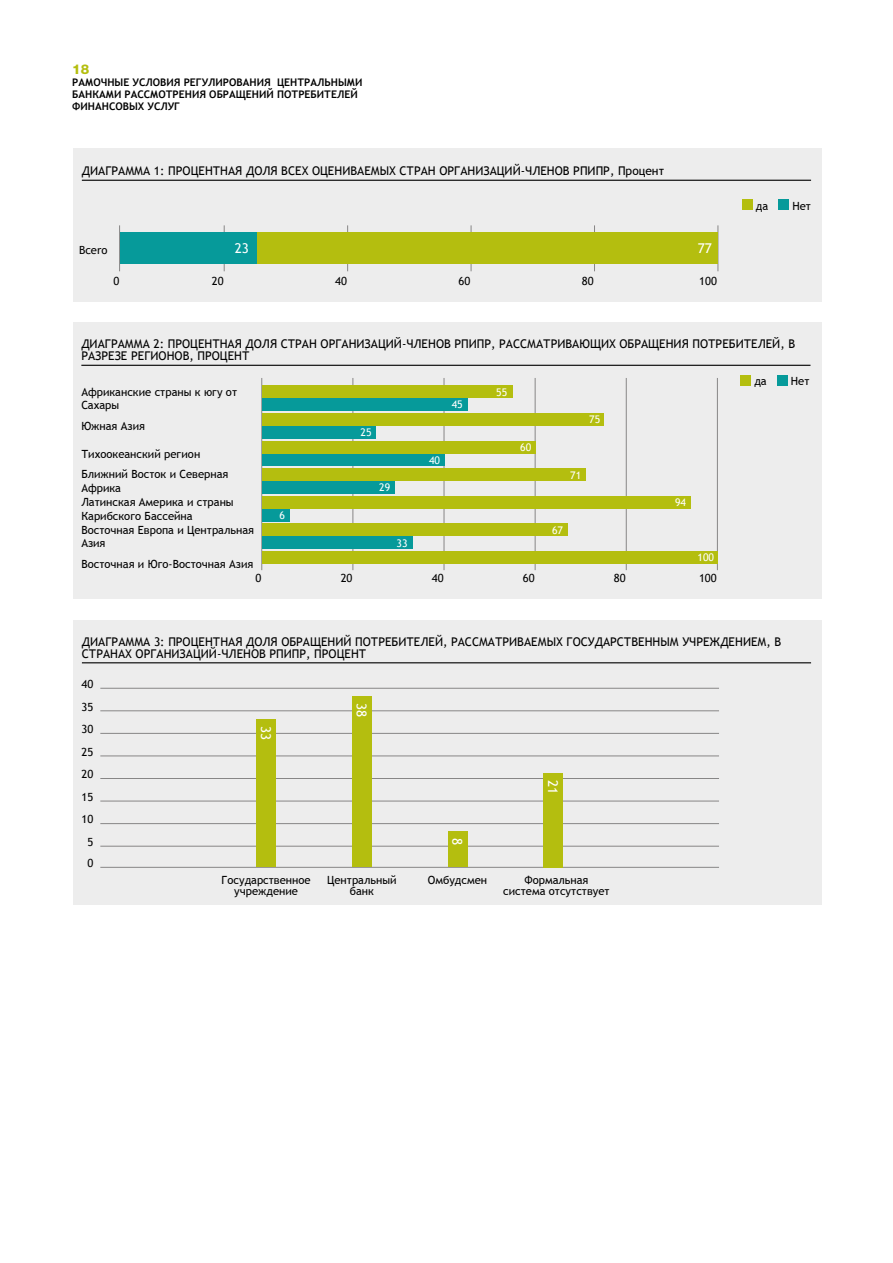
<style>
.page{position:relative;width:893px;height:1263px;background:#fff}
.page>*{position:absolute;margin:0;border:0;box-sizing:border-box;transform-origin:0 0}
.t1{font:13.5px "Trebuchet MS";color:#fff}
.t2{font:800 13.5px "Helvetica Neue";color:#b4be0f}
.t3{font:12px/12px "Trebuchet MS";color:#000}
.t4{font:11.25px/22.5px "Trebuchet MS";color:#000;text-align:center}
.t5{font:700 10.5px/12px "Trebuchet MS";color:#000}
.t6{font:10.5px "Trebuchet MS";color:#fff}
</style>
<div class="page">
<div style="left:73px;top:149px;width:749px;height:153px;background:#ededed"></div>
<hr style="left:82px;top:180px;width:729px;height:1px;background:#000">
<hr style="left:119px;top:225px;width:1px;height:46px;background:#878686">
<hr style="left:224px;top:225px;width:1px;height:46px;background:#878686">
<hr style="left:347px;top:225px;width:1px;height:46px;background:#878686">
<hr style="left:471px;top:225px;width:1px;height:46px;background:#878686">
<hr style="left:594px;top:225px;width:1px;height:46px;background:#878686">
<hr style="left:718px;top:225px;width:1px;height:46px;background:#878686">
<div style="left:742px;top:199px;width:11px;height:11px;background:#b4be0f"></div>
<div style="left:778px;top:199px;width:11px;height:11px;background:#069a9a"></div>
<div style="left:120px;top:232px;width:137px;height:32px;background:#069a9a"></div>
<div style="left:257px;top:232px;width:461px;height:32px;background:#b4be0f"></div>
<div style="left:73px;top:620px;width:749px;height:285px;background:#ededed"></div>
<hr style="left:82px;top:662px;width:729px;height:1px;background:#000">
<hr style="left:100px;top:733px;width:619px;height:1px;background:#878686">
<hr style="left:100px;top:756px;width:619px;height:1px;background:#878686">
<hr style="left:100px;top:778px;width:619px;height:1px;background:#878686">
<hr style="left:100px;top:801px;width:619px;height:1px;background:#878686">
<hr style="left:100px;top:823px;width:619px;height:1px;background:#878686">
<hr style="left:100px;top:846px;width:619px;height:1px;background:#878686">
<hr style="left:100px;top:867px;width:619px;height:1px;background:#878686">
<hr style="left:100px;top:688px;width:619px;height:1px;background:#878686">
<hr style="left:100px;top:710px;width:619px;height:1px;background:#878686">
<div style="left:448px;top:831px;width:19px;height:36px;background:#b4be0f"></div>
<div style="left:544px;top:773px;width:19px;height:94px;background:#b4be0f"></div>
<div style="left:257px;top:719px;width:19px;height:148px;background:#b4be0f"></div>
<div style="left:352px;top:697px;width:19px;height:170px;background:#b4be0f"></div>
<div style="left:73px;top:322px;width:748px;height:277px;background:#ededed"></div>
<hr style="left:81px;top:365px;width:729px;height:1px;background:#000">
<div style="left:740px;top:375px;width:11px;height:10px;background:#b4be0f"></div>
<div style="left:777px;top:375px;width:11px;height:10px;background:#069a9a"></div>
<hr style="left:626px;top:378px;width:1px;height:192px;background:#878686">
<hr style="left:717px;top:378px;width:1px;height:192px;background:#878686">
<hr style="left:261px;top:378px;width:1px;height:192px;background:#878686">
<hr style="left:353px;top:378px;width:1px;height:192px;background:#878686">
<hr style="left:444px;top:378px;width:1px;height:192px;background:#878686">
<hr style="left:535px;top:378px;width:1px;height:192px;background:#878686">
<div style="left:262px;top:398px;width:205px;height:13px;background:#069a9a"></div>
<div style="left:262px;top:426px;width:114px;height:12px;background:#069a9a"></div>
<div style="left:262px;top:453px;width:182px;height:13px;background:#069a9a"></div>
<div style="left:262px;top:481px;width:132px;height:13px;background:#069a9a"></div>
<div style="left:262px;top:509px;width:27px;height:12px;background:#069a9a"></div>
<div style="left:262px;top:536px;width:150px;height:13px;background:#069a9a"></div>
<div style="left:262px;top:385px;width:251px;height:13px;background:#b4be0f"></div>
<div style="left:262px;top:413px;width:342px;height:13px;background:#b4be0f"></div>
<div style="left:262px;top:441px;width:273px;height:12px;background:#b4be0f"></div>
<div style="left:262px;top:468px;width:323px;height:13px;background:#b4be0f"></div>
<div style="left:262px;top:496px;width:428px;height:13px;background:#b4be0f"></div>
<div style="left:262px;top:524px;width:305px;height:12px;background:#b4be0f"></div>
<div style="left:262px;top:551px;width:456px;height:13px;background:#b4be0f"></div>
<p class="t2" style="left:72px;top:61px;width:19px">18</p>
<p class="t5" style="left:72px;top:76px;width:292px">РАМОЧНЫЕ УСЛОВИЯ РЕГУЛИРОВАНИЯ ЦЕНТРАЛЬНЫМИ<br>БАНКАМИ РАССМОТРЕНИЯ ОБРАЩЕНИЙ ПОТРЕБИТЕЛЕЙ<br>ФИНАНСОВЫХ УСЛУГ</p>
<p class="t3" style="left:82px;top:165px;width:584px">ДИАГРАММА 1: ПРОЦЕНТНАЯ ДОЛЯ ВСЕХ ОЦЕНИВАЕМЫХ СТРАН ОРГАНИЗАЦИЙ-ЧЛЕНОВ РПИПР, Процент</p>
<p class="t4" style="left:79px;top:239px;width:30px">Bcero</p>
<p class="t1" style="left:235px;top:240px;width:16px">23</p>
<p class="t1" style="left:698px;top:240px;width:16px">77</p>
<p class="t4" style="left:113px;top:270px;width:7px">0</p>
<p class="t4" style="left:212px;top:270px;width:13px">20</p>
<p class="t4" style="left:335px;top:270px;width:13px">40</p>
<p class="t4" style="left:459px;top:270px;width:13px">60</p>
<p class="t4" style="left:582px;top:270px;width:13px">80</p>
<p class="t4" style="left:699px;top:270px;width:19px">100</p>
<p class="t4" style="left:756px;top:195px;width:14px">да</p>
<p class="t4" style="left:792px;top:195px;width:20px">Нет</p>
<p class="t3" style="left:81px;top:338px;width:715px">ДИАГРАММА 2: ПРОЦЕНТНАЯ ДОЛЯ СТРАН ОРГАНИЗАЦИЙ-ЧЛЕНОВ РПИПР, РАССМАТРИВАЮЩИХ ОБРАЩЕНИЯ ПОТРЕБИТЕЛЕЙ, В<br>РАЗРЕЗЕ РЕГИОНОВ, ПРОЦЕНТ</p>
<p class="t4" style="left:754px;top:370px;width:14px">да</p>
<p class="t4" style="left:791px;top:370px;width:20px">Нет</p>
<p class="t4" style="left:81px;top:385px;width:157px;line-height:13.5px;text-align:left">Африканские страны к югу от<br>Сахары</p>
<p class="t4" style="left:81px;top:415px;width:65px">Южная Азия</p>
<p class="t4" style="left:81px;top:443px;width:149px;line-height:20.9px;text-align:left">Тихоокеанский регион<br>Ближний Восток и Северная</p>
<p class="t4" style="left:81px;top:481px;width:174px;line-height:13.8px;text-align:left">Африка<br>Латинская Америка и страны<br>Карибского Бассейна<br>Восточная Европа и Центральная<br>Азия</p>
<p class="t4" style="left:81px;top:553px;width:174px">Восточнaя и Юго-Восточная Азия</p>
<p class="t6" style="left:496px;top:386px;width:13px">55</p>
<p class="t6" style="left:452px;top:398px;width:13px">45</p>
<p class="t6" style="left:589px;top:413px;width:13px">75</p>
<p class="t6" style="left:361px;top:426px;width:13px">25</p>
<p class="t6" style="left:520px;top:441px;width:13px">60</p>
<p class="t6" style="left:429px;top:454px;width:13px">40</p>
<p class="t6" style="left:570px;top:469px;width:13px">71</p>
<p class="t6" style="left:379px;top:481px;width:13px">29</p>
<p class="t6" style="left:675px;top:496px;width:13px">94</p>
<p class="t6" style="left:280px;top:509px;width:7px">6</p>
<p class="t6" style="left:552px;top:524px;width:13px">67</p>
<p class="t6" style="left:397px;top:537px;width:13px">33</p>
<p class="t6" style="left:698px;top:551px;width:18px">100</p>
<p class="t4" style="left:256px;top:567px;width:7px">0</p>
<p class="t4" style="left:341px;top:567px;width:13px">20</p>
<p class="t4" style="left:432px;top:567px;width:13px">40</p>
<p class="t4" style="left:523px;top:567px;width:13px">60</p>
<p class="t4" style="left:614px;top:567px;width:13px">80</p>
<p class="t4" style="left:699px;top:567px;width:19px">100</p>
<p class="t3" style="left:82px;top:636px;width:701px">ДИАГРАММА 3: ПРОЦЕНТНАЯ ДОЛЯ ОБРАЩЕНИЙ ПОТРЕБИТЕЛЕЙ, РАССМАТРИВАЕМЫХ ГОСУДАРСТВЕННЫМ УЧРЕЖДЕНИЕМ, В<br>СТРАНАХ ОРГАНИЗАЦИЙ-ЧЛЕНОВ РПИПР, ПРОЦЕНТ</p>
<p class="t4" style="left:82px;top:673px;width:13px;text-align:left">40<br>35</p>
<p class="t4" style="left:82px;top:718px;width:13px">30<br>25<br>20<br>15<br>10<br>5</p>
<p class="t4" style="left:88px;top:852px;width:7px">0</p>
<p class="t1" style="left:274px;top:726px;width:16px;rotate:90deg">33</p>
<p class="t1" style="left:370px;top:703px;width:16px;rotate:90deg">38</p>
<p class="t1" style="left:465px;top:838px;width:9px;rotate:90deg">8</p>
<p class="t1" style="left:561px;top:780px;width:16px;rotate:90deg">21</p>
<p class="t4" style="left:222px;top:874px;width:91px;line-height:11.2px">Государственное учреждение</p>
<p class="t4" style="left:327px;top:874px;width:71px;line-height:11.2px">Центральный банк</p>
<p class="t4" style="left:428px;top:868px;width:61px">Омбудсмен</p>
<p class="t4" style="left:503px;top:874px;width:108px;line-height:11.2px">Формальная система отсутствует</p>
</div>
